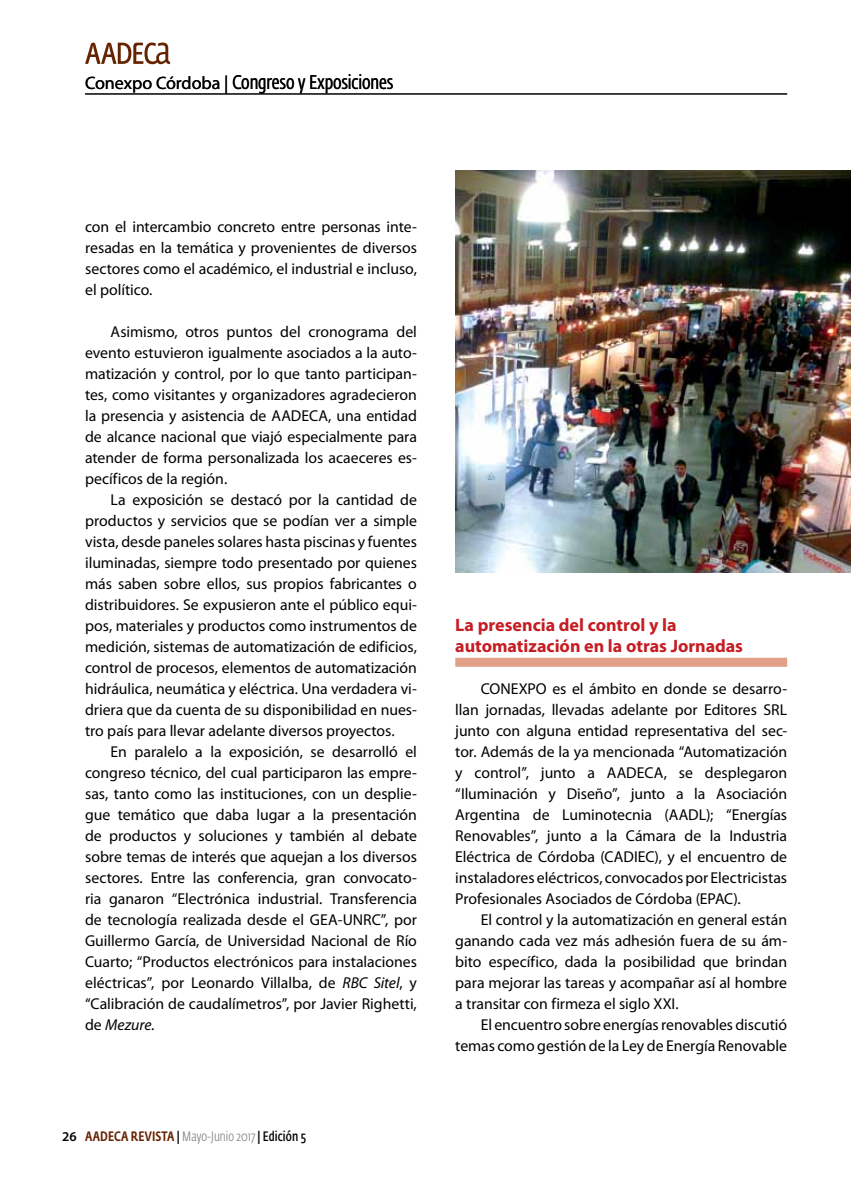
<style>
.page{position:relative;width:851px;height:1191px;background:#fff}
.page>*{position:absolute;margin:0;border:0;box-sizing:border-box;transform-origin:0 0}
.t1{font:19.5px "Fedra Sans Cond Std";letter-spacing:-.005em;color:#000}
.t2{font:700 18px/21px "Myriad Pro";color:#c61d23}
.t3{font:15.75px/21px "Myriad Pro";letter-spacing:-.005em;color:#000;text-align:justify}
.t4{font:300 13.5px "Fedra Sans Cond Std";color:#808285}
.s1{font-family:"Myriad Pro";font-size:18px}
.s2{font-style:italic}
.s3{font-family:"Myriad Pro";font-weight:600;color:#000}
.s4{font-weight:500;color:#652300}
.s5{font-weight:500;color:#000}
.s6{font-weight:600;color:#000}
</style>
<div class="page">
<svg style="left:85px;top:43px;width:85px;height:21px"></svg>
<div style="left:455px;top:658px;width:332px;height:9px;background:#e3a089"></div>
<img style="left:455px;top:170px;width:395px;height:402px">
<hr style="left:85px;top:94px;width:702px;height:1px;background:#000">
<p class="t1" style="left:85px;top:71px;width:309px"><span class="s1">Conexpo Córdoba |</span> Congreso y Exposiciones</p>
<p class="t3" style="left:85px;top:216px;width:333px">con el intercambio concreto entre personas inte&shy;resadas en la temática y provenientes de diversos sectores como el académico, el industrial e incluso, el político.</p>
<p class="t3" style="left:85px;top:321px;width:333px;text-indent:26px">Asimismo, otros puntos del cronograma del evento estuvieron igualmente asociados a la auto&shy;matización y control, por lo que tanto participan&shy;tes, como visitantes y organizadores agradecieron la presencia y asistencia de AADECA, una entidad de alcance nacional que viajó especialmente para atender de forma personalizada los acaeceres es&shy;pecíficos de la región.</p>
<p class="t3" style="left:85px;top:489px;width:333px;text-indent:26px">La exposición se destacó por la cantidad de productos y servicios que se podían ver a simple vista, desde paneles solares hasta piscinas y fuentes iluminadas, siempre todo presentado por quienes más saben sobre ellos, sus propios fabricantes o distribuidores. Se expusieron ante el público equi&shy;pos, materiales y productos como instrumentos de medición, sistemas de automatización de edificios, control de procesos, elementos de automatización hidráulica, neumática y eléctrica. Una verdadera vi&shy;driera que da cuenta de su disponibilidad en nues&shy;tro país para llevar adelante diversos proyectos.</p>
<p class="t3" style="left:85px;top:741px;width:333px;text-indent:26px">En paralelo a la exposición, se desarrolló el congreso técnico, del cual participaron las empre&shy;sas, tanto como las instituciones, con un desplie&shy;gue temático que daba lugar a la presentación de productos y soluciones y también al debate sobre temas de interés que aquejan a los diversos sectores. Entre las conferencia, gran convocato&shy;ria ganaron “Electrónica industrial. Transferencia de tecnología realizada desde el GEA-UNRC”, por Guillermo García, de Universidad Nacional de Río Cuarto; “Productos electrónicos para instalaciones eléctricas”, por Leonardo Villalba, de <span class="s2">RBC Sitel</span>, y “Calibración de caudalímetros”, por Javier Righetti, de <span class="s2">Mezure</span>.</p>
<p class="t4" style="left:62px;top:1128px;width:245px"><span class="s3">26</span> <span class="s4">AADECA REVISTA</span> <span class="s5">|</span> Mayo-Junio 2017 <span class="s5">|</span> <span class="s6">Edición 5</span></p>
<p class="t2" style="left:455px;top:614px;width:289px">La presencia del control y la automatización en la otras Jornadas</p>
<p class="t3" style="left:455px;top:678px;width:333px;text-indent:25px">CONEXPO es el ámbito en donde se desarro&shy;llan jornadas, llevadas adelante por Editores SRL junto con alguna entidad representativa del sec&shy;tor. Además de la ya mencionada “Automatización y control”, junto a AADECA, se desplegaron “Iluminación y Diseño”, junto a la Asociación Argentina de Luminotecnia (AADL); “Energías Renovables”, junto a la Cámara de la Industria Eléctrica de Córdoba (CADIEC), y el encuentro de instaladores eléctricos, convocados por Electricistas Profesionales Asociados de Córdoba (EPAC).</p>
<p class="t3" style="left:455px;top:909px;width:333px;text-indent:26px">El control y la automatización en general están ganando cada vez más adhesión fuera de su ám&shy;bito específico, dada la posibilidad que brindan para mejorar las tareas y acompañar así al hombre a transitar con firmeza el siglo XXI.</p>
<p class="t3" style="left:455px;top:1014px;width:333px;text-align:right">El encuentro sobre energías renovables discutió temas como gestión de la Ley de Energía Renovable</p>
</div>
